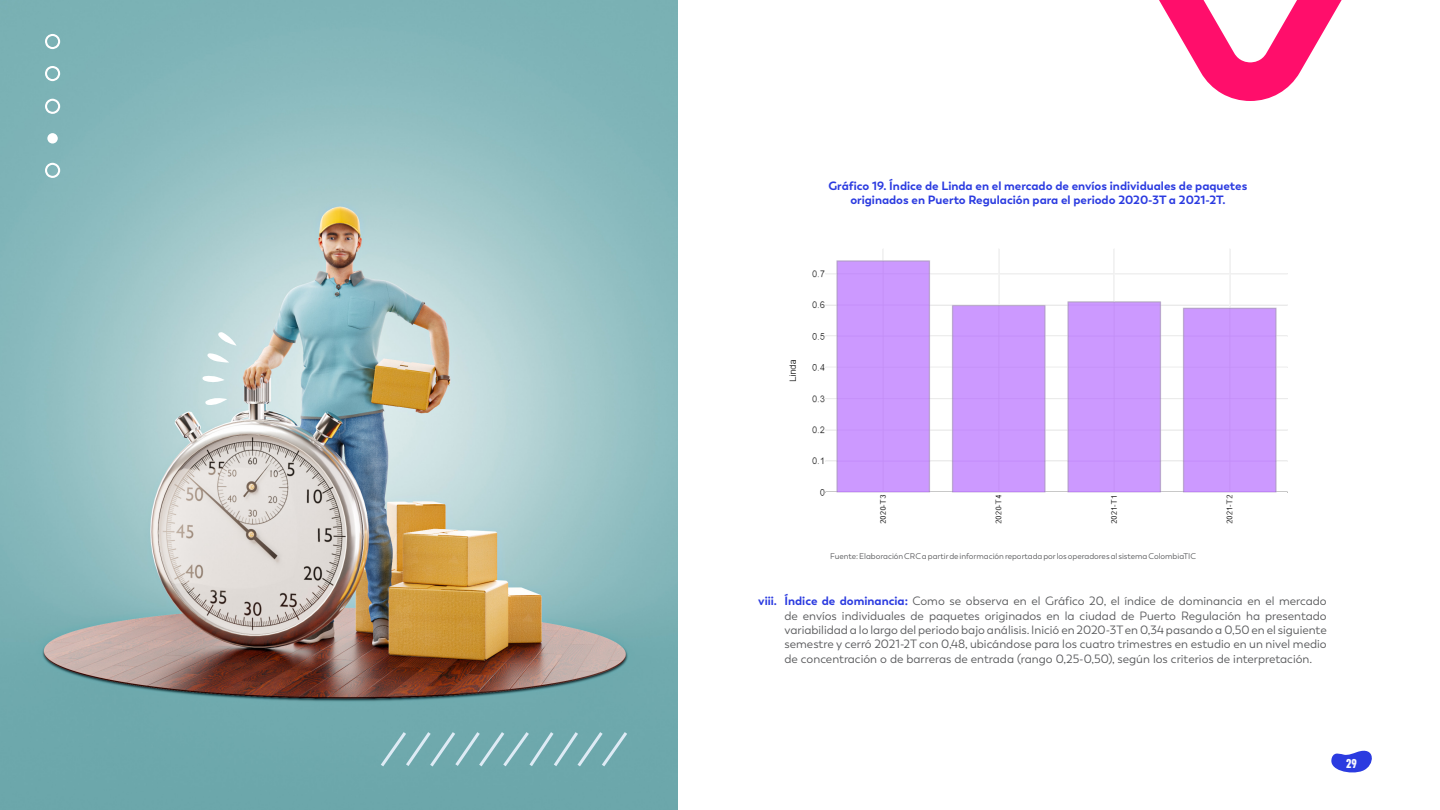
<style>
.page{position:relative;width:1440px;height:810px;background:#fff}
.page>*{position:absolute;margin:0;border:0;box-sizing:border-box;transform-origin:0 0}
.t1{font:12.75px "Core Paint B3 W01";color:#fff}
.t2{font:12px/14.4px "Boston";color:#57585a;text-align:justify}
.t3{font:700 12px/14.4px "Boston";color:#2b3be0;text-align:center}
.t4{font:8.25px "Boston";color:#57585a}
.s1{font-weight:700;color:#2b3be0}
</style>
<div class="page">
<svg style="left:1331px;top:750px;width:41px;height:23px"></svg>
<svg style="left:1159px;top:0;width:183px;height:101px"></svg>
<img style="left:0;top:0;width:677px;height:810px">
<svg style="left:207px;top:353px;width:22px;height:10px"></svg>
<svg style="left:202px;top:376px;width:23px;height:7px"></svg>
<svg style="left:205px;top:397px;width:22px;height:8px"></svg>
<svg style="left:217px;top:332px;width:20px;height:14px"></svg>
<svg style="left:45px;top:34px;width:15px;height:15px"></svg>
<div style="left:47px;top:133px;width:11px;height:11px;background:#fff;border-radius:50%"></div>
<svg style="left:45px;top:66px;width:15px;height:15px"></svg>
<svg style="left:45px;top:99px;width:15px;height:15px"></svg>
<svg style="left:45px;top:163px;width:15px;height:15px"></svg>
<svg style="left:378px;top:729px;width:252px;height:41px;background:#7aafb4"></svg>
<img style="left:789px;top:249px;width:499px;height:275px">
<p class="t3" style="left:828px;top:179px;width:420px">Gráfico 19. Índice de Linda en el mercado de envíos individuales de paquetes originados en Puerto Regulación para el periodo 2020-3T a 2021-2T.</p>
<p class="t4" style="left:830px;top:552px;width:368px">Fuente: Elaboración CRC a partir de información reportada por los operadores al sistema ColombiaTIC</p>
<p class="t2" style="left:784px;top:594px;width:544px;text-indent:-26px"><span class="s1">viii. Índice de dominancia:</span> Como se observa en el Gráfico 20, el índice de dominancia en el mercado de envíos individuales de paquetes originados en la ciudad de Puerto Regulación ha presentado variabilidad a lo largo del periodo bajo análisis. Inició en 2020-3T en 0,34 pasando a 0,50 en el siguiente semestre y cerró 2021-2T con 0,48, ubicándose para los cuatro trimestres en estudio en un nivel medio de concentración o de barreras de entrada (rango 0,25-0,50), según los criterios de interpretación.</p>
<p class="t1" style="left:1346px;top:756px;width:12px">29</p>
</div>
